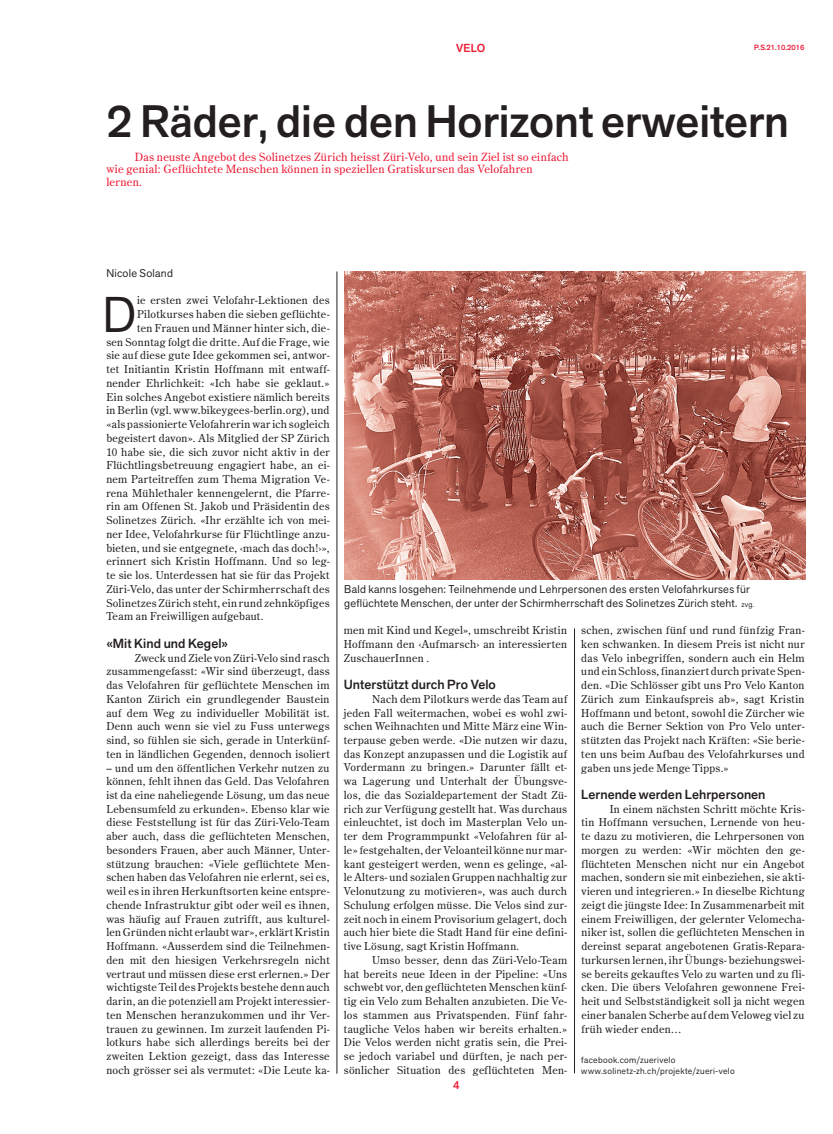
<style>
.page{position:relative;width:833px;height:1134px;background:#fff}
.page>*{position:absolute;margin:0;border:0;box-sizing:border-box;transform-origin:0 0}
.t1{font:49.75px "Akzid Grtsk Next";color:#231f20}
.t2{font:500 45px "Akzid Grtsk Next";color:#231f20}
.t3{font:500 13.12px "Akzid Grtsk Next";letter-spacing:.005em;color:#231f20}
.t4{font:500 11.5px "Akzid Grtsk Next";color:#ed1a33}
.t5{font:11.25px/12.5px "Century Old Style Std";letter-spacing:.025em;color:#ed1a33}
.t6{font:500 11.25px "Akzid Grtsk Next";color:#ed1a33}
.t7{font:11.12px/13.8px "Akzid Grtsk Next";letter-spacing:.02em;color:#231f20}
.t8{font:10.75px/13.8px "Century Old Style Std";letter-spacing:.025em;color:#231f20;text-align:justify}
.t9{font:8.75px/11px "Akzid Grtsk Next";letter-spacing:.035em;color:#231f20}
.t10{font:500 7.5px "Akzid Grtsk Next";color:#ed1a33}
.s1{font-size:7.5px}
</style>
<div class="page">
<hr style="left:574px;top:628px;width:1px;height:445px;background:#231f20">
<hr style="left:337px;top:272px;width:1px;height:802px;background:#231f20">
<img style="left:344px;top:272px;width:461px;height:308px">
<p class="t4" style="left:456px;top:41px;width:30px">Velo</p>
<p class="t10" style="left:754px;top:42px;width:52px">P.S.21.10.2016</p>
<h2 class="t2" style="left:106px;top:92px;width:684px">2 Räder, die den Horizont erweitern</h2>
<p class="t5" style="left:106px;top:150px;width:464px;text-indent:28px">Das neuste Angebot des Solinetzes Zürich heisst Züri-Velo, und sein Ziel ist so einfach wie genial: Geflüchtete Menschen können in speziellen Gratiskursen das Velofahren lernen.</p>
<p class="t7" style="left:106px;top:266px;width:68px">Nicole Soland</p>
<h1 class="t1" style="left:103px;top:282px;width:36px">D</h1>
<p class="t8" style="left:137px;top:293px;width:194px">ie ersten zwei Velofahr-Lektionen des</p>
<p class="t8" style="left:137px;top:307px;width:194px">Pilotkurses haben die sieben geflüchte-</p>
<p class="t8" style="left:137px;top:321px;width:194px">ten Frauen und Männer hinter sich, die-</p>
<p class="t8" style="left:106px;top:335px;width:225px">sen Sonntag folgt die dritte. Auf die Frage, wie</p>
<p class="t8" style="left:106px;top:348px;width:225px">sie auf diese gute Idee gekommen sei, antwor-</p>
<p class="t8" style="left:106px;top:362px;width:225px">tet Initiantin Kristin Hoffmann mit entwaff-</p>
<p class="t8" style="left:106px;top:376px;width:225px">nender Ehrlichkeit: «Ich habe sie geklaut.»</p>
<p class="t8" style="left:106px;top:390px;width:225px">Ein solches Angebot existiere nämlich bereits</p>
<p class="t8" style="left:106px;top:403px;width:225px">in Berlin (vgl. www.bikeygees-berlin.org), und</p>
<p class="t8" style="left:106px;top:417px;width:225px">«als passionierte Velofahrerin war ich sogleich</p>
<p class="t8" style="left:106px;top:431px;width:225px">begeistert davon». Als Mitglied der SP Zürich</p>
<p class="t8" style="left:106px;top:445px;width:225px">10 habe sie, die sich zuvor nicht aktiv in der</p>
<p class="t8" style="left:106px;top:458px;width:225px">Flüchtlingsbetreuung engagiert habe, an ei-</p>
<p class="t8" style="left:106px;top:472px;width:225px">nem Parteitreffen zum Thema Migration Ve-</p>
<p class="t8" style="left:106px;top:486px;width:225px">rena Mühlethaler kennengelernt, die Pfarre-</p>
<p class="t8" style="left:106px;top:499px;width:225px">rin am Offenen St. Jakob und Präsidentin des</p>
<p class="t8" style="left:106px;top:513px;width:225px">Solinetzes Zürich. «Ihr erzählte ich von mei-</p>
<p class="t8" style="left:106px;top:527px;width:225px">ner Idee, Velofahrkurse für Flüchtlinge anzu-</p>
<p class="t8" style="left:106px;top:541px;width:225px">bieten, und sie entgegnete, ‹mach das doch!›»,</p>
<p class="t8" style="left:106px;top:554px;width:225px">erinnert sich Kristin Hoffmann. Und so leg-</p>
<p class="t8" style="left:106px;top:568px;width:225px">te sie los. Unterdessen hat sie für das Projekt</p>
<p class="t8" style="left:106px;top:582px;width:225px">Züri-Velo, das unter der Schirmherrschaft des</p>
<p class="t8" style="left:106px;top:596px;width:225px">Solinetzes Zürich steht, ein rund zehnköpfiges</p>
<p class="t8" style="left:106px;top:609px;width:159px">Team an Freiwilligen aufgebaut.</p>
<p class="t3" style="left:106px;top:635px;width:123px">«Mit Kind und Kegel»</p>
<p class="t8" style="left:106px;top:651px;width:225px;text-indent:28px">Zweck und Ziele von Züri-Velo sind rasch zusammengefasst: «Wir sind überzeugt, dass das Velofahren für geflüchtete Menschen im Kanton Zürich ein grundlegender Baustein auf dem Weg zu individueller Mobilität ist.<br>Denn auch wenn sie viel zu Fuss unterwegs sind, so fühlen sie sich, gerade in Unterkünf&shy;ten in ländlichen Gegenden, dennoch isoliert</p>
<p class="t8" style="left:106px;top:760px;width:225px">– und um den öffentlichen Verkehr nutzen zu können, fehlt ihnen das Geld. Das Velofahren ist da eine naheliegende Lösung, um das neue Lebensumfeld zu erkunden». Ebenso klar wie diese Feststellung ist für das Züri-Velo-Team aber auch, dass die geflüchteten Menschen, besonders Frauen, aber auch Männer, Unter&shy;stützung brauchen: «Viele geflüchtete Men&shy;schen haben das Velofahren nie erlernt, sei es, weil es in ihren Herkunftsorten keine entspre&shy;chende Infrastruktur gibt oder weil es ihnen, was häufig auf Frauen zutrifft, aus kulturel&shy;len Gründen nicht erlaubt war», erklärt Kristin Hoffmann. «Ausserdem sind die Teilnehmen&shy;den mit den hiesigen Verkehrsregeln nicht vertraut und müssen diese erst erlernen.» Der wichtigste Teil des Projekts bestehe denn auch darin, an die potenziell am Projekt interessier&shy;ten Menschen heranzukommen und ihr Ver&shy;trauen zu gewinnen. Im zurzeit laufenden Pi&shy;lotkurs habe sich allerdings bereits bei der zweiten Lektion gezeigt, dass das Interesse noch grösser sei als vermutet: «Die Leute ka-</p>
<p class="t7" style="left:344px;top:582px;width:412px">Bald kanns losgehen: Teilnehmende und Lehrpersonen des ersten Velofahrkurses für geflüchtete Menschen, der unter der Schirmherrschaft des Solinetzes Zürich steht. <span class="s1">zvg.</span></p>
<p class="t8" style="left:344px;top:623px;width:225px">men mit Kind und Kegel», umschreibt Kristin Hoffmann den ‹Aufmarsch› an interessierten ZuschauerInnen .</p>
<p class="t3" style="left:344px;top:676px;width:153px">Unterstützt durch Pro Velo</p>
<p class="t8" style="left:344px;top:692px;width:225px;text-indent:28px">Nach dem Pilotkurs werde das Team auf jeden Fall weitermachen, wobei es wohl zwi&shy;schen Weihnachten und Mitte März eine Win&shy;terpause geben werde. «Die nutzen wir dazu, das Konzept anzupassen und die Logistik auf Vordermann zu bringen.» Darunter fällt et&shy;wa Lagerung und Unterhalt der Übungsve&shy;los, die das Sozialdepartement der Stadt Zü&shy;rich zur Verfügung gestellt hat. Was durchaus einleuchtet, ist doch im Masterplan Velo un&shy;ter dem Programmpunkt «Velofahren für al&shy;le» festgehalten, der Veloanteil könne nur mar&shy;kant gesteigert werden, wenn es gelinge, «al&shy;le Alters- und sozialen Gruppen nachhaltig zur Velonutzung zu motivieren», was auch durch Schulung erfolgen müsse. Die Velos sind zur&shy;zeit noch in einem Provisorium gelagert, doch auch hier biete die Stadt Hand für eine defini&shy;tive Lösung, sagt Kristin Hoffmann.</p>
<p class="t8" style="left:344px;top:953px;width:225px;text-indent:28px">Umso besser, denn das Züri-Velo-Team hat bereits neue Ideen in der Pipeline: «Uns schwebt vor, den geflüchteten Menschen künf&shy;tig ein Velo zum Behalten anzubieten. Die Ve&shy;los stammen aus Privatspenden. Fünf fahr&shy;taugliche Velos haben wir bereits erhalten.» Die Velos werden nicht gratis sein, die Prei&shy;se jedoch variabel und dürften, je nach per&shy;sönlicher Situation des geflüchteten Men-</p>
<p class="t6" style="left:453px;top:1078px;width:8px">4</p>
<p class="t8" style="left:581px;top:623px;width:225px">schen, zwischen fünf und rund fünfzig Fran&shy;ken schwanken. In diesem Preis ist nicht nur das Velo inbegriffen, sondern auch ein Helm und ein Schloss, finanziert durch private Spen&shy;den. «Die Schlösser gibt uns Pro Velo Kanton Zürich zum Einkaufspreis ab», sagt Kristin Hoffmann und betont, sowohl die Zürcher wie auch die Berner Sektion von Pro Velo unter&shy;stützten das Projekt nach Kräften: «Sie berie&shy;ten uns beim Aufbau des Velofahrkurses und gaben uns jede Menge Tipps.»</p>
<p class="t3" style="left:581px;top:786px;width:186px">Lernende werden Lehrpersonen</p>
<p class="t8" style="left:581px;top:802px;width:225px;text-indent:28px">In einem nächsten Schritt möchte Kris&shy;tin Hoffmann versuchen, Lernende von heu&shy;te dazu zu motivieren, die Lehrpersonen von morgen zu werden: «Wir möchten den ge&shy;flüchteten Menschen nicht nur ein Angebot machen, sondern sie mit einbeziehen, sie akti&shy;vieren und integrieren.» In dieselbe Richtung zeigt die jüngste Idee: In Zusammenarbeit mit einem Freiwilligen, der gelernter Velomecha&shy;niker ist, sollen die geflüchteten Menschen in dereinst separat angebotenen Gratis-Repara&shy;turkursen lernen, ihr Übungs- beziehungswei&shy;se bereits gekauftes Velo zu warten und zu fli&shy;cken. Die übers Velofahren gewonnene Frei&shy;heit und Selbstständigkeit soll ja nicht wegen einer banalen Scherbe auf dem Veloweg viel zu früh wieder enden…</p>
<p class="t9" style="left:581px;top:1054px;width:155px">facebook.com/zuerivelo www.solinetz-zh.ch/projekte/zueri-velo</p>
</div>
